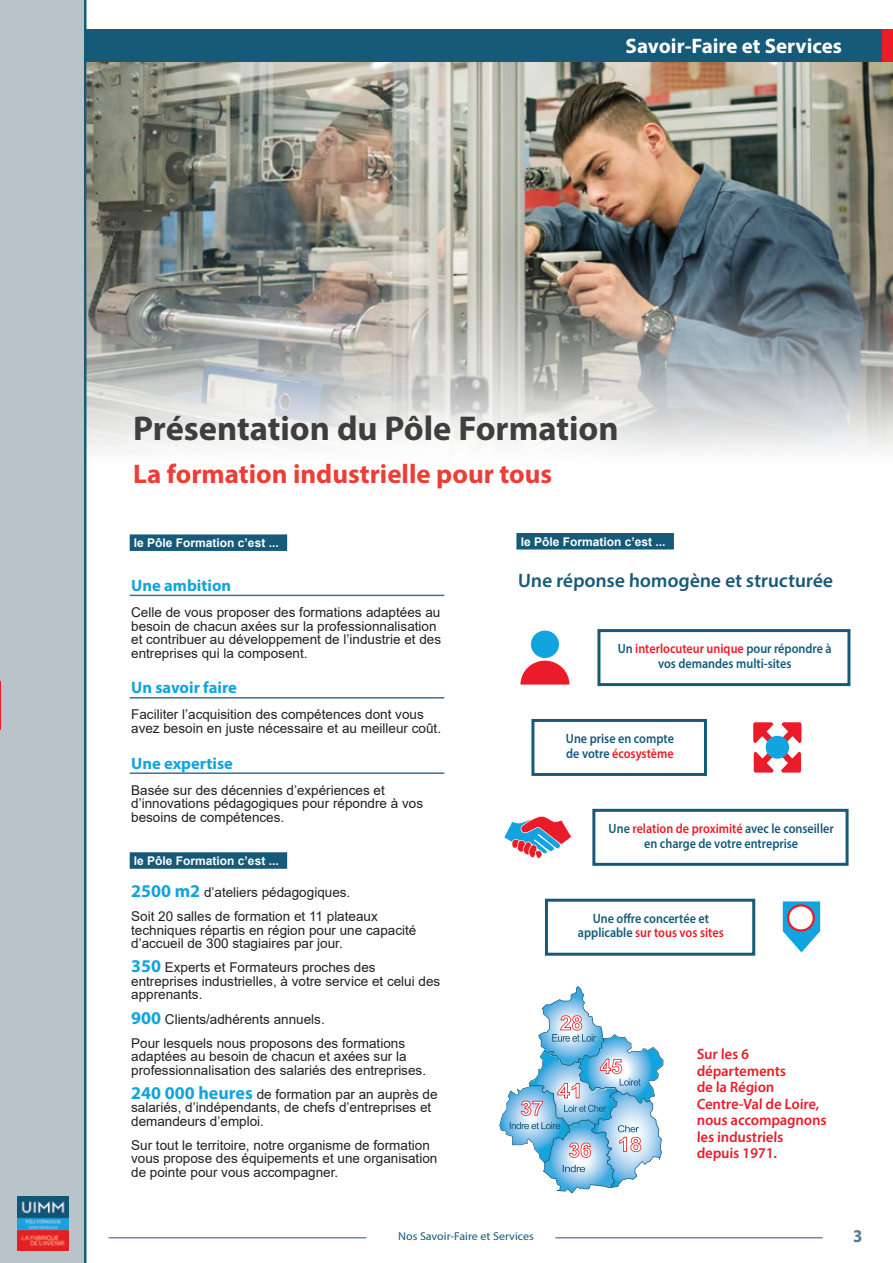
<style>
.page{position:relative;width:893px;height:1263px;background:#fff}
.page>*{position:absolute;margin:0;border:0;box-sizing:border-box;transform-origin:0 0}
.t1{font:700 34.5px "Myriad Pro";color:#3e3e3f}
.t2{font:700 27px "Myriad Pro";color:#ed3e35}
.t3{font:700 21px "Myriad Pro";color:#fff}
.t4{font:600 19.5px "Myriad Pro";color:#165a79}
.t5{font:700 18px "Myriad Pro";color:#597b94;scale:.94 1}
.t6{font:700 16.5px "Myriad Pro";color:#11a4de}
.t7{font:600 15px/16.5px "Myriad Pro";color:#eb1c29}
.t8{font:13.5px/13.5px "Arial";color:#231f20}
.t9{font:600 13.5px/14.7px "Myriad Pro";color:#165a79;text-align:center;scale:.9 1}
.t10{font:700 12px "Arial";color:#fff}
.t11{font:11.4px "Myriad Pro";color:#165a79;scale:1.05 1}
.s1{font-family:"Myriad Pro";font-weight:700;font-size:18px;color:#11a4de}
.s2{color:#eb1c29}
</style>
<div class="page">
<div style="left:0;top:0;width:85px;height:1263px;background:#b9c4ca"></div>
<img style="left:18px;top:1196px;width:50px;height:54px">
<hr style="left:108px;top:1237px;width:258px;height:1px;background:#165a79">
<hr style="left:555px;top:1237px;width:268px;height:1px;background:#165a79">
<hr style="left:84px;top:0;width:2px;height:1263px;background:#165a79">
<img style="left:86px;top:62px;width:807px;height:481px">
<div style="left:85px;top:29px;width:808px;height:33px;background:#165a79"></div>
<div style="left:882px;top:29px;width:11px;height:33px;background:#eb1c29"></div>
<div style="left:130px;top:534px;width:157px;height:17px;background:#165a79"></div>
<hr style="left:130px;top:595px;width:314px;height:1px;background:#436f8b">
<hr style="left:130px;top:697px;width:314px;height:1px;background:#436f8b">
<hr style="left:130px;top:772px;width:314px;height:2px;background:#436f8b">
<div style="left:130px;top:852px;width:157px;height:17px;background:#165a79"></div>
<svg style="left:499px;top:986px;width:164px;height:207px"></svg>
<div style="left:516px;top:533px;width:158px;height:16px;background:#165a79"></div>
<div style="left:597px;top:629px;width:253px;height:57px;border:3px solid #165a79"></div>
<div style="left:531px;top:630px;width:28px;height:28px;background:#11a4de;border-radius:50%"></div>
<svg style="left:520px;top:661px;width:49px;height:23px"></svg>
<div style="left:592px;top:809px;width:257px;height:57px;border:3px solid #165a79"></div>
<svg style="left:504px;top:816px;width:68px;height:43px"></svg>
<div style="left:531px;top:719px;width:176px;height:57px;border:3px solid #165a79"></div>
<svg style="left:753px;top:722px;width:48px;height:51px"></svg>
<div style="left:766px;top:736px;width:23px;height:23px;background:#11a4de;border-radius:50%"></div>
<div style="left:545px;top:899px;width:210px;height:57px;border:3px solid #165a79"></div>
<svg style="left:782px;top:901px;width:39px;height:52px"></svg>
<div style="left:788px;top:905px;width:26px;height:25px;background:#fff;border-radius:50%"></div>
<div style="left:787px;top:904px;width:28px;height:28px;border:2px solid #eb1c29;border-radius:50%"></div>
<hr style="left:0;top:681px;width:1px;height:48px;background:#eb1c29">
<h3 class="t3" style="left:626px;top:33px;width:218px">Savoir-Faire et Services</h3>
<h1 class="t1" style="left:133px;top:406px;width:487px">Présentation du Pôle Formation</h1>
<h2 class="t2" style="left:133px;top:456px;width:421px">La formation industrielle pour tous</h2>
<p class="t10" style="left:134px;top:535px;width:146px">le Pôle Formation c’est ...</p>
<p class="t6" style="left:131px;top:574px;width:102px">Une ambition</p>
<p class="t8" style="left:131px;top:605px;width:311px">Celle de vous proposer des formations adaptées au besoin de chacun axées sur la professionnalisation et contribuer au développement de l’industrie et des entreprises qui la composent.</p>
<p class="t6" style="left:131px;top:677px;width:107px">Un savoir faire</p>
<p class="t8" style="left:131px;top:708px;width:311px">Faciliter l’acquisition des compétences dont vous avez besoin en juste nécessaire et au meilleur coût.</p>
<p class="t6" style="left:131px;top:752px;width:103px">Une expertise</p>
<p class="t8" style="left:131px;top:783px;width:293px">Basée sur des décennies d’expériences et d’innovations pédagogiques pour répondre à vos besoins de compétences.</p>
<p class="t10" style="left:134px;top:852px;width:146px">le Pôle Formation c’est ...</p>
<p class="t8" style="left:131px;top:880px;width:248px;line-height:24.2px"><span class="s1">2500 m2</span> d’ateliers pédagogiques.<br>Soit 20 salles de formation et 11 plateaux</p>
<p class="t8" style="left:131px;top:923px;width:287px">techniques répartis en région pour une capacité d’accueil de 300 stagiaires par jour.</p>
<p class="t8" style="left:131px;top:961px;width:311px"><span class="s1">350</span> Experts et Formateurs proches des entreprises industrielles, à votre service et celui des apprenants.</p>
<p class="t8" style="left:131px;top:1007px;width:275px;line-height:24.2px"><span class="s1">900</span> Clients/adhérents annuels.<br>Pour lesquels nous proposons des formations</p>
<p class="t8" style="left:131px;top:1049px;width:296px">adaptées au besoin de chacun et axées sur la professionnalisation des salariés des entreprises.</p>
<p class="t8" style="left:131px;top:1087px;width:308px"><span class="s1">240 000 heures</span> de formation par an auprès de salariés, d’indépendants, de chefs d’entreprises et demandeurs d’emploi.</p>
<p class="t8" style="left:131px;top:1138px;width:308px">Sur tout le territoire, notre organisme de formation vous propose des équipements et une organisation de pointe pour vous accompagner.</p>
<p class="t10" style="left:521px;top:533px;width:146px">le Pôle Formation c’est ...</p>
<h3 class="t4" style="left:518px;top:568px;width:317px">Une réponse homogène et structurée</h3>
<p class="t9" style="left:618px;top:641px;width:239px">Un <span class="s2">interlocuteur unique</span> pour répondre à vos demandes multi-sites</p>
<p class="t9" style="left:566px;top:731px;width:122px;text-align:left">Une prise en compte de votre <span class="s2">écosystème</span></p>
<p class="t9" style="left:609px;top:821px;width:252px">Une <span class="s2">relation de proximité</span> avec le conseiller en charge de votre entreprise</p>
<p class="t9" style="left:578px;top:910px;width:163px">Une offre concertée et applicable <span class="s2">sur tous vos sites</span></p>
<p class="t7" style="left:697px;top:1045px;width:132px">Sur les 6 départements<br>de la Région<br>Centre-Val de Loire, nous accompagnons les industriels depuis 1971.</p>
<p class="t11" style="left:398px;top:1229px;width:131px">Nos Savoir-Faire et Services</p>
<h3 class="t5" style="left:853px;top:1224px;width:11px">3</h3>
</div>
